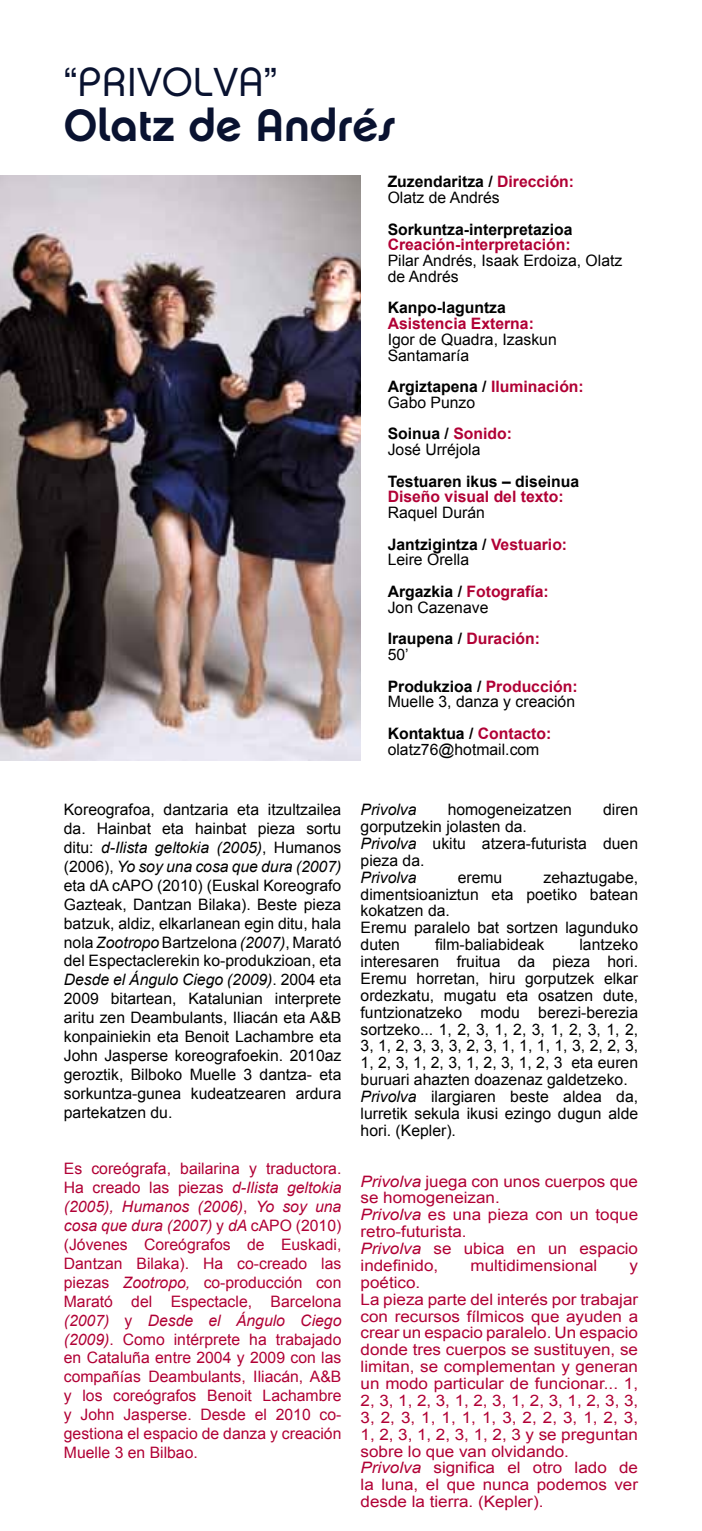
<style>
.page{position:relative;width:702px;height:1531px;background:#fff}
.page>*{position:absolute;margin:0;border:0;box-sizing:border-box;transform-origin:0 0}
.t1{font:45px "Chalet New York Nineteen Seventy";color:#091230}
.t2{font:40.5px "Chalet London Nineteen Seventy";color:#091230}
.t3{font:15.75px/16.9px "Arial";color:#000}
.t4{font:15.75px/16.9px "Arial";color:#b10035;scale:1.08 1}
.t5{font:15.75px/18.9px "Arial";color:#b10035;text-align:justify}
.t6{font:700 15.75px/15.8px "Arial";color:#000}
.t7{font:700 15.75px "Arial";color:#b10035}
.t8{font:italic 15.75px "Arial";color:#000}
.s1{font-style:italic}
.s2{color:#b10035}
.s3{font-weight:400}
.s4{font-weight:700}
.s5{font-weight:700;color:#b10035}
</style>
<div class="page">
<img style="left:0;top:176px;width:360px;height:584px">
<h2 class="t2" style="left:64px;top:57px;width:215px">“PRIVOLVA”</h2>
<h1 class="t1" style="left:64px;top:98px;width:333px">Olatz de Andrés</h1>
<p class="t3" style="left:64px;top:800px;width:279px;line-height:18.9px;text-align:justify">Koreografoa, dantzaria eta itzultzailea da. Hainbat eta hainbat pieza sortu ditu: <span class="s1">d-Ilista geltokia (2005)</span>, Humanos (2006), <span class="s1">Yo soy una cosa que dura (2007) </span>eta dA cAPO (2010) (Euskal Koreografo Gazteak, Dantzan Bilaka). Beste pieza batzuk, aldiz, elkarlanean egin ditu, hala nola <span class="s1">Zootropo</span> Bartzelona <span class="s1">(2007)</span>, Marató del Espectaclerekin ko-produkzioan, eta <span class="s1">Desde el Ángulo Ciego (2009)</span>. 2004 eta 2009 bitartean, Katalunian interprete aritu zen Deambulants, Iliacán eta A&amp;B konpainiekin eta Benoit Lachambre eta John Jasperse koreografoekin. 2010az geroztik, Bilboko Muelle 3 dantza- eta sorkuntza-gunea kudeatzearen ardura partekatzen du.</p>
<p class="t5" style="left:64px;top:1159px;width:279px">Es coreógrafa, bailarina y traductora.<br>Ha creado las piezas <span class="s1">d-Ilista geltokia (2005), Humanos (2006)</span>, <span class="s1">Yo soy una cosa que dura (2007)</span> y <span class="s1">dA</span> cAPO (2010) (Jóvenes Coreógrafos de Euskadi, Dantzan Bilaka). Ha co-creado las piezas <span class="s1">Zootropo,</span> co-producción con Marató del Espectacle, Barcelona <span class="s1">(2007)</span> y <span class="s1">Desde el Ángulo Ciego (2009)</span>. Como intérprete ha trabajado en Cataluña entre 2004 y 2009 con las compañías Deambulants, Iliacán, A&amp;B y los coreógrafos Benoit Lachambre y John Jasperse. Desde el 2010 co&shy;gestiona el espacio de danza y creación Muelle 3 en Bilbao.</p>
<p class="t6" style="left:387px;top:175px;width:188px">Zuzendaritza / <span class="s2">Dirección:<br></span><span class="s3">Olatz de Andrés</span></p>
<p class="t6" style="left:387px;top:222px;width:186px">Sorkuntza-interpretazioa</p>
<p class="t7" style="left:387px;top:234px;width:184px">Creación-interpretación:</p>
<p class="t3" style="left:387px;top:253px;width:236px;line-height:15.8px">Pilar Andrés, Isaak Erdoiza, Olatz de Andrés</p>
<p class="t6" style="left:387px;top:301px;width:120px">Kanpo-laguntza</p>
<p class="t7" style="left:387px;top:313px;width:148px">Asistencia Externa:</p>
<p class="t3" style="left:387px;top:332px;width:170px;line-height:15.8px">Igor de Quadra, Izaskun<br>Santamaría</p>
<p class="t6" style="left:387px;top:379px;width:198px">Argiztapena / <span class="s2">Iluminación:<br></span><span class="s3">Gabo Punzo</span></p>
<p class="t3" style="left:387px;top:426px;width:126px;line-height:15.8px"><span class="s4">Soinua /</span> <span class="s5">Sonido:<br></span>José Urréjola</p>
<p class="t6" style="left:387px;top:474px;width:193px">Testuaren ikus – diseinua</p>
<p class="t7" style="left:387px;top:486px;width:177px">Diseño visual del texto:</p>
<p class="t6" style="left:387px;top:497px;width:181px;line-height:31.5px"><span class="s3">Raquel Durán<br></span>Jantzigintza / <span class="s2">Vestuario:</span></p>
<p class="t3" style="left:387px;top:544px;width:163px;line-height:31.5px">Leire Orella<br><span class="s4">Argazkia /</span> <span class="s5">Fotografía:</span></p>
<p class="t3" style="left:387px;top:592px;width:154px;line-height:31.5px">Jon Cazenave<br><span class="s4">Iraupena /</span> <span class="s5">Duración:</span></p>
<p class="t6" style="left:387px;top:639px;width:191px;line-height:31.5px"><span class="s3">50’<br></span>Produkzioa / <span class="s2">Producción:</span></p>
<p class="t3" style="left:387px;top:686px;width:189px;line-height:31.5px">Muelle 3, danza y creación<br><span class="s4">Kontaktua /</span> <span class="s5">Contacto:</span></p>
<p class="t3" style="left:387px;top:741px;width:153px">olatz76@hotmail.com</p>
<p class="t8" style="left:360px;top:799px;width:58px">Privolva</p>
<p class="t3" style="left:447px;top:801px;width:126px">homogeneizatzen</p>
<p class="t3" style="left:603px;top:801px;width:37px">diren</p>
<p class="t3" style="left:360px;top:818px;width:279px">gorputzekin jolasten da.<br><span class="s1">Privolva</span> ukitu atzera-futurista duen pieza da.</p>
<p class="t8" style="left:360px;top:867px;width:58px">Privolva</p>
<p class="t3" style="left:457px;top:869px;width:46px">eremu</p>
<p class="t3" style="left:360px;top:869px;width:279px;text-indent:183px">zehaztugabe, dimentsioaniztun eta poetiko batean kokatzen da.<br>Eremu paralelo bat sortzen lagunduko duten</p>
<p class="t3" style="left:435px;top:936px;width:111px">film-baliabideak</p>
<p class="t3" style="left:360px;top:936px;width:279px;text-indent:219px">lantzeko interesaren fruitua da pieza hori.<br>Eremu horretan, hiru gorputzek elkar ordezkatu, mugatu eta osatzen dute, funtzionatzeko modu berezi-berezia sortzeko... 1, 2, 3, 1, 2, 3, 1, 2, 3, 1, 2, 3, 1, 2, 3, 3, 3, 2, 3, 1, 1, 1, 1, 3, 2, 2, 3, 1, 2, 3, 1, 2, 3, 1, 2, 3, 1, 2, 3 eta euren buruari ahazten doazenaz galdetzeko.<br><span class="s1">Privolva</span> ilargiaren beste aldea da, lurretik sekula ikusi ezingo dugun alde hori. (Kepler).</p>
<p class="t4" style="left:360px;top:1173px;width:258px"><span class="s1">Privolva</span> juega con unos cuerpos que se homogeneizan.<br><span class="s1">Privolva</span> es una pieza con un toque retro-futurista.<br><span class="s1">Privolva</span> se ubica en un espacio indefinido,</p>
<p class="t4" style="left:470px;top:1257px;width:119px">multidimensional</p>
<p class="t4" style="left:629px;top:1257px;width:9px">y</p>
<p class="t4" style="left:360px;top:1274px;width:258px">poético.<br>La pieza parte del interés por trabajar con recursos fílmicos que ayuden a crear un espacio paralelo. Un espacio donde tres cuerpos se sustituyen, se limitan, se complementan y generan un modo particular de funcionar... 1,<br>2, 3, 1, 2, 3, 1, 2, 3, 1, 2, 3, 1, 2, 3, 3,<br>3, 2, 3, 1, 1, 1, 1, 3, 2, 2, 3, 1, 2, 3,<br>1, 2, 3, 1, 2, 3, 1, 2, 3 y se preguntan sobre lo que van olvidando.<br><span class="s1">Privolva</span> significa el otro lado de la luna, el que nunca podemos ver desde la tierra. (Kepler).</p>
</div>
